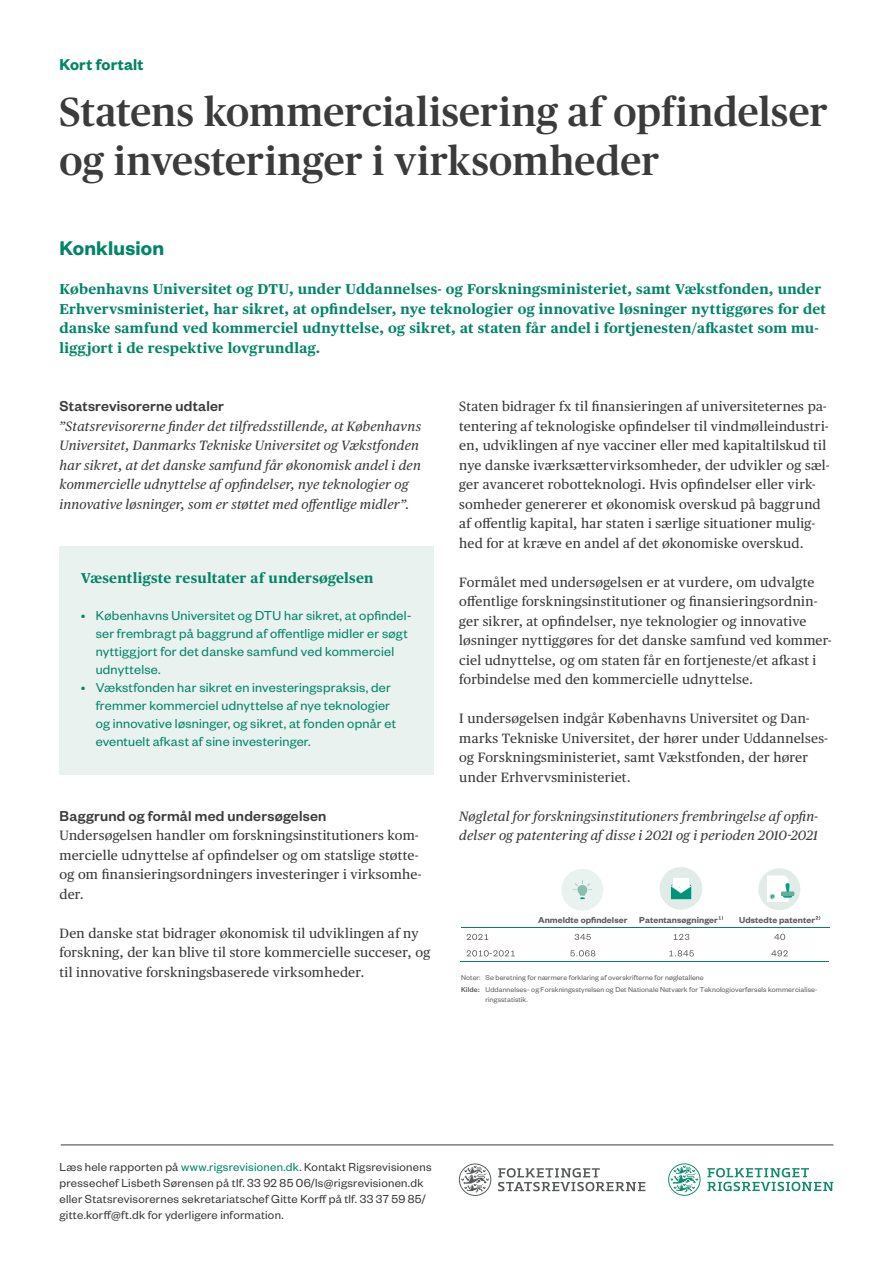
<style>
.page{position:relative;width:893px;height:1263px;background:#fff}
.page>*{position:absolute;margin:0;border:0;box-sizing:border-box;transform-origin:0 0}
.t1{font:500 40.5px/49.5px "Publico Headline";letter-spacing:.01em;color:#3b3b3b}
.t2{font:600 21.75px "Founders Grotesk";letter-spacing:.01em;color:#008567}
.t3{font:600 17.25px "Founders Grotesk";letter-spacing:.015em;color:#008567}
.t4{font:500 15.75px "Founders Grotesk";letter-spacing:.015em;color:#3b3b3b}
.t5{font:700 14.25px/19.5px "Publico Text";letter-spacing:.01em;color:#008567}
.t6{font:14.25px/18px "Founders Grotesk";letter-spacing:.015em;color:#008567}
.t7{font:13.5px/19.5px "Publico Text";letter-spacing:.02em;color:#3b3b3b}
.t8{font:italic 13.5px/19.5px "Publico Text";letter-spacing:.015em;color:#3b3b3b}
.t9{font:12.75px/15.8px "Founders Grotesk";letter-spacing:.02em;color:#3b3b3b}
.t10{font:600 9.6px "Founders Grotesk";letter-spacing:.01em;color:#5f5f62}
.t11{font:9.6px "Founders Grotesk";color:#5f5f62}
.t12{font:7.8px/11.7px "Founders Grotesk";letter-spacing:.01em;color:#5f5f62}
.s1{font-weight:500}
.s2{font-size:6.9px}
.s3{color:#008567}
</style>
<div class="page">
<svg style="left:707px;top:1168px;width:126px;height:23px"></svg>
<svg style="left:668px;top:1163px;width:33px;height:33px"></svg>
<svg style="left:498px;top:1168px;width:147px;height:23px"></svg>
<svg style="left:459px;top:1163px;width:32px;height:33px"></svg>
<hr style="left:61px;top:1145px;width:772px;height:1px;background:#3b3b3b">
<div style="left:60px;top:546px;width:374px;height:228px;background:#eaf2f0"></div>
<svg style="left:467px;top:934px;width:21px;height:6px"></svg>
<svg style="left:575px;top:934px;width:16px;height:6px"></svg>
<svg style="left:816px;top:916px;width:4px;height:4px"></svg>
<svg style="left:674px;top:934px;width:15px;height:6px"></svg>
<svg style="left:774px;top:934px;width:11px;height:6px"></svg>
<svg style="left:719px;top:916px;width:4px;height:4px"></svg>
<hr style="left:461px;top:928px;width:73px;height:1px;background:#008567">
<hr style="left:534px;top:928px;width:98px;height:1px;background:#008567">
<hr style="left:633px;top:928px;width:98px;height:1px;background:#008567">
<hr style="left:731px;top:928px;width:98px;height:1px;background:#008567">
<svg style="left:467px;top:950px;width:48px;height:6px"></svg>
<svg style="left:570px;top:950px;width:25px;height:6px"></svg>
<svg style="left:669px;top:950px;width:25px;height:6px"></svg>
<svg style="left:771px;top:950px;width:17px;height:6px"></svg>
<hr style="left:460px;top:961px;width:74px;height:1px;background:#008567">
<hr style="left:533px;top:961px;width:99px;height:1px;background:#008567">
<hr style="left:632px;top:961px;width:99px;height:1px;background:#008567">
<hr style="left:730px;top:961px;width:99px;height:1px;background:#008567">
<div style="left:660px;top:867px;width:42px;height:43px;background:#e1ece8;border-radius:50%"></div>
<svg style="left:671px;top:878px;width:20px;height:21px"></svg>
<div style="left:758px;top:868px;width:42px;height:42px;background:#e1ece8;border-radius:50%"></div>
<svg style="left:767px;top:876px;width:27px;height:26px"></svg>
<div style="left:561px;top:869px;width:42px;height:42px;background:#eaf2f0;border-radius:50%"></div>
<svg style="left:573px;top:880px;width:19px;height:19px"></svg>
<p class="t3" style="left:60px;top:54px;width:86px">Kort fortalt</p>
<h1 class="t1" style="left:60px;top:84px;width:769px">Statens kommercialisering af opfindelser og investeringer i virksomheder</h1>
<h2 class="t2" style="left:60px;top:235px;width:106px">Konklusion</h2>
<p class="t5" style="left:60px;top:279px;width:768px">Københavns Universitet og DTU, under Uddannelses- og Forskningsministeriet, samt Vækstfonden, under Erhvervsministeriet, har sikret, at opfindelser, nye teknologier og innovative løsninger nyttiggøres for det danske samfund ved kommerciel udnyttelse, og sikret, at staten får andel i fortjenesten/afkastet som mu&shy;liggjort i de respektive lovgrundlag.</p>
<p class="t4" style="left:60px;top:397px;width:166px">Statsrevisorerne udtaler</p>
<p class="t8" style="left:60px;top:416px;width:363px">”Statsrevisorerne finder det tilfredsstillende, at Københavns Universitet, Danmarks Tekniske Universitet og Vækstfonden har sikret, at det danske samfund får økonomisk andel i den kommercielle udnyttelse af opfindelser, nye teknologier og innovative løsninger, som er støttet med offentlige midler”.</p>
<p class="t5" style="left:81px;top:567px;width:294px">Væsentligste resultater af undersøgelsen</p>
<p class="t6" style="left:96px;top:606px;width:317px;text-indent:-15px">• Københavns Universitet og DTU har sikret, at opfindel&shy;ser frembragt på baggrund af offentlige midler er søgt nyttiggjort for det danske samfund ved kommerciel udnyttelse.</p>
<p class="t6" style="left:96px;top:678px;width:302px;text-indent:-15px">• Vækstfonden har sikret en investeringspraksis, der fremmer kommerciel udnyttelse af nye teknologier og innovative løsninger, og sikret, at fonden opnår et eventuelt afkast af sine investeringer.</p>
<p class="t4" style="left:60px;top:806px;width:268px">Baggrund og formål med undersøgelsen</p>
<p class="t7" style="left:60px;top:825px;width:364px">Undersøgelsen handler om forskningsinstitutioners kom&shy;mercielle udnyttelse af opfindelser og om statslige støtte&shy;og om finansieringsordningers investeringer i virksomhe&shy;der.</p>
<p class="t7" style="left:60px;top:923px;width:372px">Den danske stat bidrager økonomisk til udviklingen af ny forskning, der kan blive til store kommercielle succeser, og til innovative forskningsbaserede virksomheder.</p>
<p class="t7" style="left:459px;top:396px;width:372px">Staten bidrager fx til finansieringen af universiteternes pa&shy;tentering af teknologiske opfindelser til vindmølleindustri&shy;en, udviklingen af nye vacciner eller med kapitaltilskud til nye danske iværksættervirksomheder, der udvikler og sæl&shy;ger avanceret robotteknologi. Hvis opfindelser eller virk&shy;somheder genererer et økonomisk overskud på baggrund af offentlig kapital, har staten i særlige situationer mulig&shy;hed for at kræve en andel af det økonomiske overskud.</p>
<p class="t7" style="left:459px;top:572px;width:374px">Formålet med undersøgelsen er at vurdere, om udvalgte offentlige forskningsinstitutioner og finansieringsordnin&shy;ger sikrer, at opfindelser, nye teknologier og innovative løsninger nyttiggøres for det danske samfund ved kommer&shy;ciel udnyttelse, og om staten får en fortjeneste/et afkast i forbindelse med den kommercielle udnyttelse.</p>
<p class="t7" style="left:459px;top:708px;width:370px">I undersøgelsen indgår Københavns Universitet og Dan&shy;marks Tekniske Universitet, der hører under Uddannelses&shy;og Forskningsministeriet, samt Vækstfonden, der hører under Erhvervsministeriet.</p>
<p class="t8" style="left:459px;top:806px;width:360px">Nøgletal for forskningsinstitutioners frembringelse af opfin&shy;delser og patentering af disse i 2021 og i perioden 2010-2021</p>
<p class="t11" style="left:489px;top:947px;width:5px">-</p>
<p class="t10" style="left:538px;top:914px;width:91px">Anmeldte opfindelser</p>
<p class="t10" style="left:639px;top:914px;width:80px">Patentansøgninger</p>
<p class="t10" style="left:739px;top:914px;width:77px">Udstedte patenter</p>
<p class="t12" style="left:461px;top:972px;width:358px">Noter: Se beretning for nærmere forklaring af overskrifterne for nøgletallene<br><span class="s1">Kilde:</span> Uddannelses- og Forskningsstyrelsen og Det Nationale Netværk for Teknologioverførsels kommercialise-</p>
<p class="t12" style="left:486px;top:993px;width:44px">ringsstatistik<span class="s2">.</span></p>
<p class="t9" style="left:60px;top:1159px;width:374px">Læs hele rapporten på <span class="s3">www.rigsrevisionen.dk</span>. Kontakt Rigsrevisionens pressechef Lisbeth Sørensen på tlf. 33 92 85 06/ls@rigsrevisionen.dk eller Statsrevisorernes sekretariatschef Gitte Korff på tlf. 33 37 59 85/ gitte.korff@ft.dk for yderligere information.</p>
</div>
